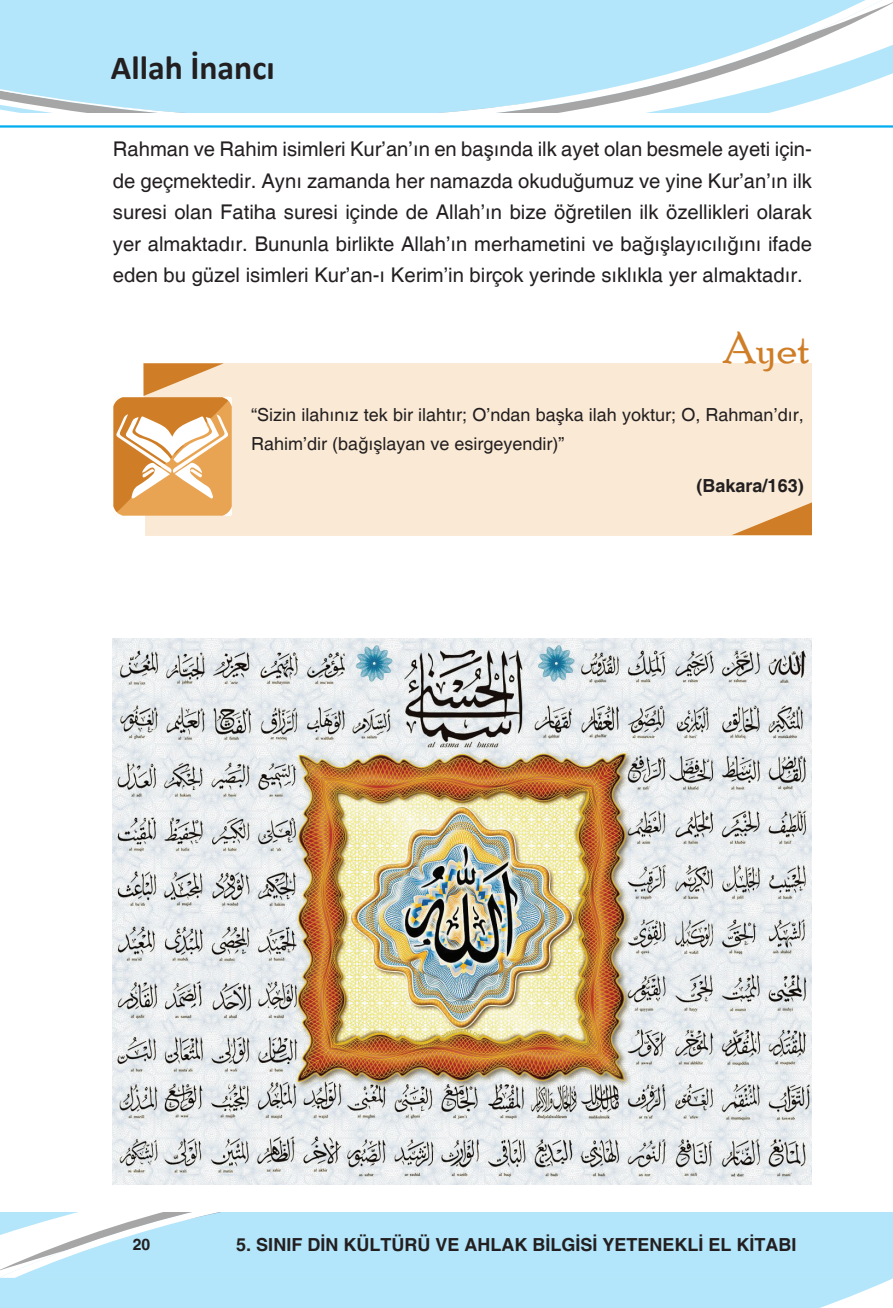
<style>
.page{position:relative;width:893px;height:1308px;background:#fff}
.page>*{position:absolute;margin:0;border:0;box-sizing:border-box;transform-origin:0 0}
.t1{font:45px "Poor Richard";color:#cf7e27}
.t2{font:700 33.75px "Calibri";color:#231f20}
.t3{font:20.25px/31.5px "Helvetica";color:#231f20;text-align:justify}
.t4{font:18px/29.2px "Helvetica";color:#231f20}
.t5{font:700 18px "Helvetica";color:#231f20}
.t6{font:700 15.75px "Helvetica";color:#231f20}
</style>
<div class="page">
<div style="left:0;top:1277px;width:893px;height:30px;background:#b3e6fa"></div>
<svg style="left:0;top:1235px;width:893px;height:42px;background:#b7e6f9"></svg>
<svg style="left:0;top:1213px;width:893px;height:22px;background:#bbe7f8"></svg>
<svg style="left:0;top:0;width:893px;height:45px;background:#b8e6f9"></svg>
<svg style="left:0;top:45px;width:893px;height:67px;fill:#b3e6fa"></svg>
<hr style="left:0;top:125px;width:893px;height:3px;background:#00aeef">
<div style="left:145px;top:363px;width:667px;height:173px;background:#faead5"></div>
<svg style="left:732px;top:502px;width:80px;height:33px;background:#e4b47f"></svg>
<svg style="left:113px;top:363px;width:120px;height:154px"></svg>
<img style="left:113px;top:638px;width:699px;height:546px">
<h2 class="t2" style="left:111px;top:44px;width:165px">Allah İnancı</h2>
<p class="t3" style="left:113px;top:134px;width:701px">Rahman ve Rahim isimleri Kur’an’ın en başında ilk ayet olan besmele ayeti için&shy;de geçmektedir. Aynı zamanda her namazda okuduğumuz ve yine Kur’an’ın ilk suresi olan Fatiha suresi içinde de Allah’ın bize öğretilen ilk özellikleri olarak yer almaktadır. Bununla birlikte Allah’ın merhametini ve bağışlayıcılığını ifade eden bu güzel isimleri Kur’an-ı Kerim’in birçok yerinde sıklıkla yer almaktadır.</p>
<h1 class="t1" style="left:723px;top:322px;width:89px">Ayet</h1>
<p class="t4" style="left:251px;top:400px;width:554px">“Sizin ilahınız tek bir ilahtır; O’ndan başka ilah yoktur; O, Rahman’dır,<br>Rahim’dir (bağışlayan ve esirgeyendir)”</p>
<p class="t5" style="left:697px;top:474px;width:109px">(Bakara/163)</p>
<p class="t6" style="left:133px;top:1235px;width:19px">20</p>
<p class="t5" style="left:236px;top:1233px;width:562px">5. SINIF DİN KÜLTÜRÜ VE AHLAK BİLGİSİ YETENEKLİ EL KİTABI</p>
</div>
